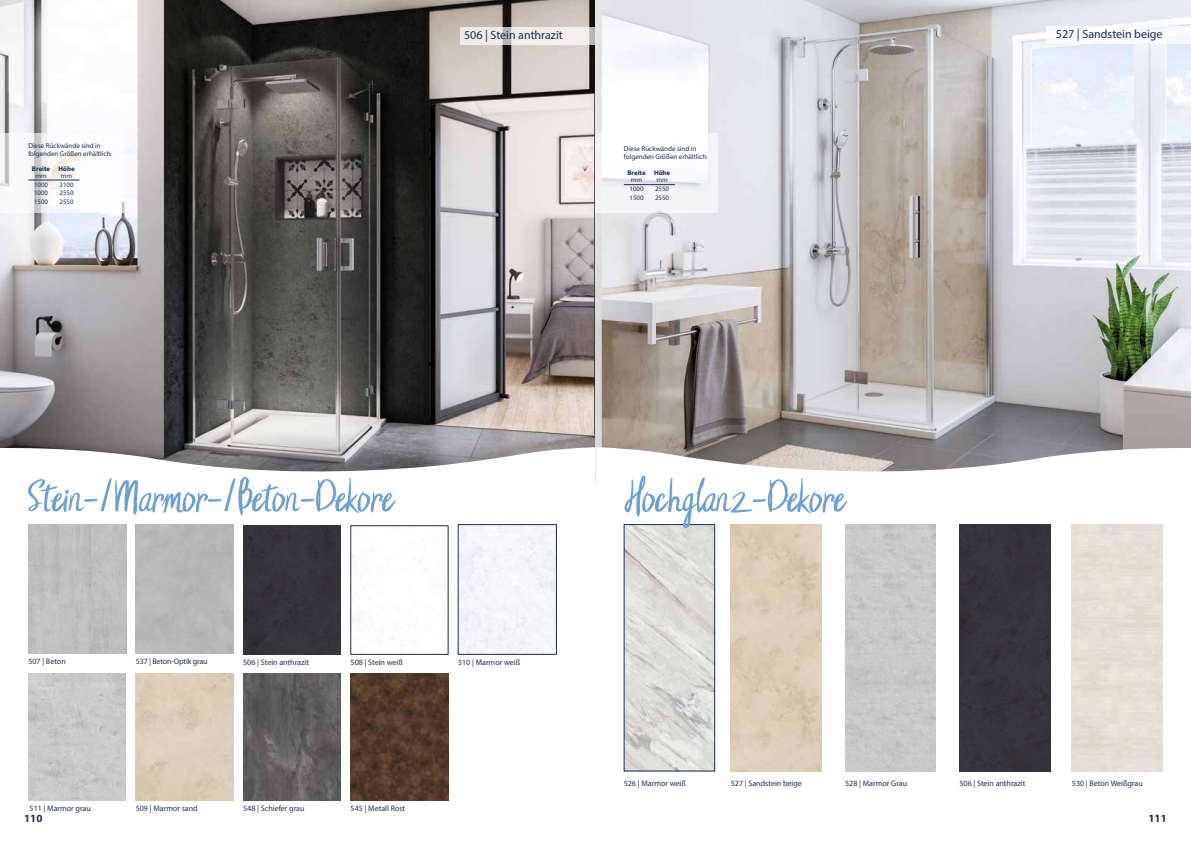
<style>
.page{position:relative;width:1191px;height:842px;background:#fff}
.page>*{position:absolute;margin:0;border:0;box-sizing:border-box;transform-origin:0 0}
.t1{font:60px "Canvas";letter-spacing:.01em;color:#6ba0d6}
.t2{font:12px "Myriad Pro";color:#1e2c4e}
.t3{font:700 11px "Myriad Pro";letter-spacing:.01em;color:#1e2c4e}
.t4{font:8px "Myriad Pro";color:#1e2c4e}
.t5{font:8px "Myriad Pro";letter-spacing:-.02em;color:#1e2c4e}
.t6{font:7px/8.4px "Myriad Pro";color:#1e2c4e}
.t7{font:6.8px "Myriad Pro";color:#1e2c4e}
.t8{font:700 6.8px "Myriad Pro";color:#1e2c4e}
</style>
<div class="page">
<img style="left:0;top:0;width:1191px;height:447px">
<svg style="left:0;top:447px;width:595px;height:25px"></svg>
<svg style="left:0;top:133px;width:124px;height:80px"></svg>
<svg style="left:28px;top:180px;width:51px;height:1px"></svg>
<svg style="left:460px;top:27px;width:135px;height:18px;background:#eae7e5"></svg>
<div style="left:243px;top:526px;width:98px;height:128px;background:#353339"></div>
<div style="left:28px;top:524px;width:98px;height:129px;background:#bfbfbf"></div>
<img style="left:29px;top:674px;width:96px;height:127px">
<img style="left:243px;top:674px;width:98px;height:127px">
<img style="left:350px;top:674px;width:98px;height:127px">
<svg style="left:595px;top:447px;width:596px;height:37px"></svg>
<div style="left:1045px;top:27px;width:146px;height:17px;background:#fff"></div>
<img style="left:626px;top:526px;width:87px;height:243px">
<div style="left:624px;top:524px;width:91px;height:247px;border:1px solid #1e2c4e"></div>
<div style="left:959px;top:524px;width:91px;height:247px;background:#36343a"></div>
<div style="left:595px;top:133px;width:122px;height:80px;background:#f8f9fb"></div>
<svg style="left:624px;top:184px;width:51px;height:1px"></svg>
<img style="left:845px;top:524px;width:91px;height:247px">
<h2 class="t2" style="left:464px;top:27px;width:100px">506 | Stein anthrazit</h2>
<h2 class="t2" style="left:1056px;top:26px;width:108px">527 | Sandstein beige</h2>
<p class="t6" style="left:28px;top:141px;width:85px">Diese Rückwände sind in folgenden Größen erhältlich:</p>
<p class="t6" style="left:624px;top:144px;width:85px">Diese Rückwände sind in folgenden Größen erhältlich:</p>
<p class="t8" style="left:32px;top:164px;width:20px">Breite</p>
<p class="t7" style="left:35px;top:171px;width:13px">mm</p>
<p class="t8" style="left:59px;top:164px;width:18px">Höhe</p>
<p class="t7" style="left:61px;top:171px;width:13px">mm</p>
<p class="t7" style="left:34px;top:180px;width:15px">1000</p>
<p class="t7" style="left:60px;top:180px;width:15px">2100</p>
<p class="t7" style="left:34px;top:189px;width:15px">1000</p>
<p class="t7" style="left:60px;top:189px;width:15px">2550</p>
<p class="t7" style="left:34px;top:197px;width:15px">1500</p>
<p class="t7" style="left:60px;top:197px;width:15px">2550</p>
<p class="t8" style="left:627px;top:168px;width:20px">Breite</p>
<p class="t7" style="left:631px;top:176px;width:13px">mm</p>
<p class="t8" style="left:654px;top:168px;width:18px">Höhe</p>
<p class="t7" style="left:656px;top:176px;width:13px">mm</p>
<p class="t7" style="left:629px;top:185px;width:15px">1000</p>
<p class="t7" style="left:655px;top:185px;width:15px">2550</p>
<p class="t7" style="left:629px;top:193px;width:15px">1500</p>
<p class="t7" style="left:655px;top:193px;width:15px">2550</p>
<h1 class="t1" style="left:28px;top:469px;width:366px">Stein-/Marmor-/Beton-Dekore</h1>
<p class="t4" style="left:28px;top:656px;width:39px">507 | Beton</p>
<p class="t5" style="left:136px;top:656px;width:73px">537 | Beton-Optik grau</p>
<p class="t4" style="left:243px;top:657px;width:67px">506 | Stein anthrazit</p>
<p class="t4" style="left:350px;top:657px;width:54px">508 | Stein weiß</p>
<p class="t4" style="left:458px;top:657px;width:64px">510 | Marmor weiß</p>
<h1 class="t1" style="left:623px;top:469px;width:223px">Hochglanz-Dekore</h1>
<p class="t4" style="left:623px;top:778px;width:64px">526 | Marmor weiß</p>
<p class="t4" style="left:731px;top:778px;width:73px">527 | Sandstein beige</p>
<p class="t4" style="left:845px;top:778px;width:63px">528 | Marmor Grau</p>
<p class="t4" style="left:1072px;top:778px;width:72px">530 | Beton Weißgrau</p>
<p class="t4" style="left:959px;top:778px;width:67px">506 | Stein anthrazit</p>
<p class="t4" style="left:30px;top:803px;width:63px">511 | Marmor grau</p>
<p class="t4" style="left:136px;top:803px;width:63px">509 | Marmor sand</p>
<p class="t4" style="left:243px;top:803px;width:63px">548 | Schiefer grau</p>
<p class="t4" style="left:350px;top:803px;width:56px">545 | Metall Rost</p>
<h3 class="t3" style="left:24px;top:811px;width:20px">110</h3>
<h3 class="t3" style="left:1148px;top:811px;width:20px">111</h3>
</div>
